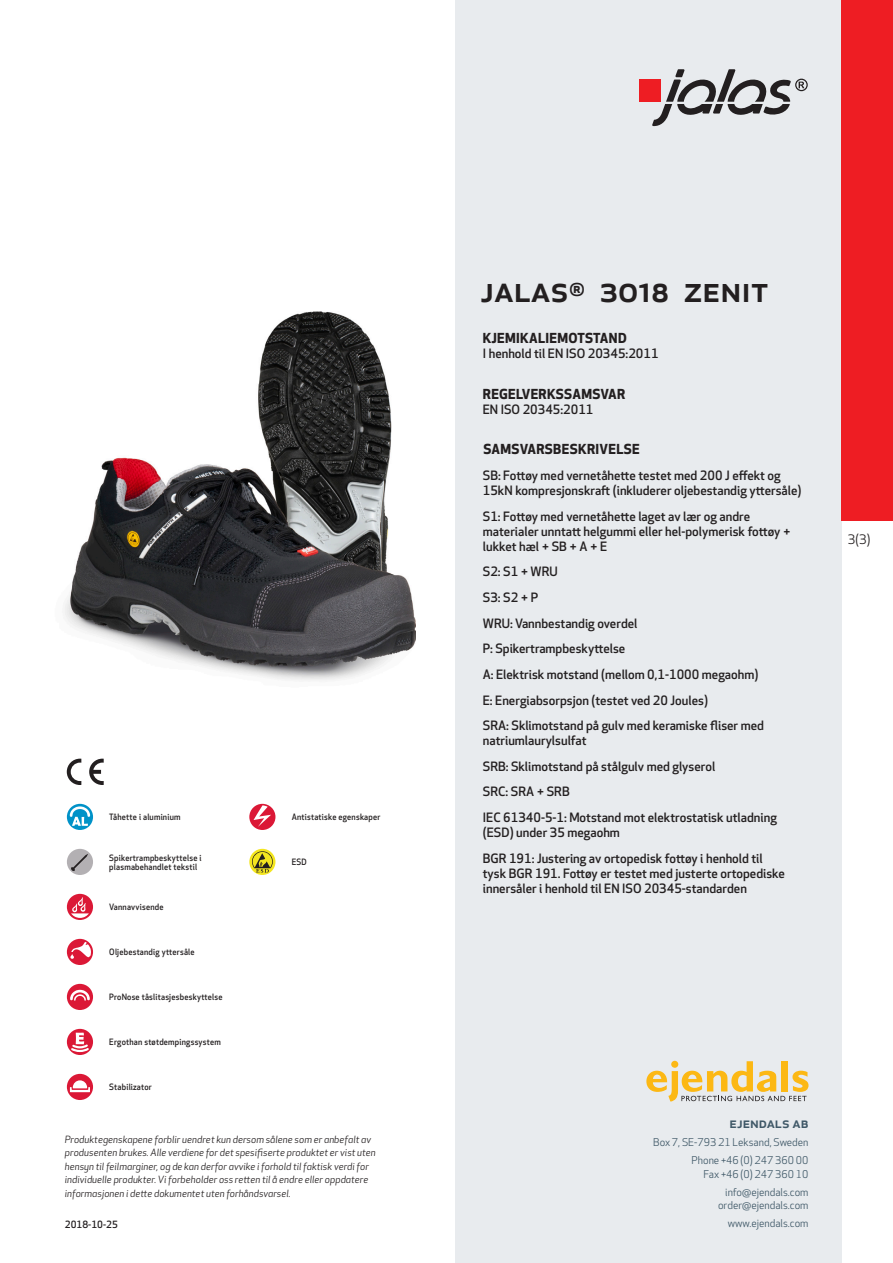
<style>
.page{position:relative;width:893px;height:1263px;background:#fff}
.page>*{position:absolute;margin:0;border:0;box-sizing:border-box;transform-origin:0 0}
.prodname{font:500 36px "Apex New";color:#231f20}
.t1{font:500 15px "Apex New";color:#405968}
.Funktion_body{font:700 13.5px "Apex New";letter-spacing:.025em;color:#231f20}
.t2{font:12.75px "Apex New";color:#231f20}
.Funktion_body-2{font:500 12.6px/15px "Apex New";color:#231f20}
.t3{font:10.5px/18px "Apex New";color:#405968;text-align:right}
.t4{font:italic 9.75px/13.5px "Apex New";letter-spacing:.005em;color:#231f20}
.t5{font:500 9.75px "Apex New";color:#231f20}
.Artikel{font:500 8.55px/9px "Apex New";letter-spacing:.025em;color:#231f20;scale:.95 1}
</style>
<div class="page">
<div style="left:455px;top:0;width:387px;height:1263px;background:#e8ebee"></div>
<svg style="left:646px;top:1061px;width:162px;height:40px"></svg>
<img style="left:64px;top:312px;width:351px;height:369px">
<div style="left:842px;top:0;width:51px;height:520px;background:#ee1d23"></div>
<svg style="left:67px;top:804px;width:26px;height:26px"></svg>
<svg style="left:70px;top:806px;width:20px;height:20px"></svg>
<div style="left:67px;top:849px;width:26px;height:26px;background:#b3b0b3;border-radius:50%"></div>
<svg style="left:71px;top:854px;width:17px;height:17px"></svg>
<div style="left:67px;top:894px;width:26px;height:26px;background:#db1836;border-radius:50%"></div>
<svg style="left:71px;top:897px;width:18px;height:21px"></svg>
<div style="left:67px;top:939px;width:26px;height:26px;background:#db1836;border-radius:50%"></div>
<svg style="left:70px;top:942px;width:21px;height:17px"></svg>
<div style="left:67px;top:984px;width:26px;height:26px;background:#db1836;border-radius:50%"></div>
<svg style="left:70px;top:990px;width:20px;height:11px"></svg>
<svg style="left:67px;top:1029px;width:26px;height:26px"></svg>
<svg style="left:69px;top:1033px;width:22px;height:20px"></svg>
<svg style="left:67px;top:1074px;width:26px;height:26px"></svg>
<svg style="left:70px;top:1080px;width:20px;height:12px"></svg>
<div style="left:249px;top:804px;width:26px;height:26px;background:#db1836;border-radius:50%"></div>
<svg style="left:254px;top:805px;width:17px;height:22px"></svg>
<svg style="left:249px;top:849px;width:26px;height:26px"></svg>
<svg style="left:252px;top:851px;width:21px;height:22px"></svg>
<svg style="left:89px;top:759px;width:15px;height:26px"></svg>
<svg style="left:67px;top:759px;width:14px;height:26px"></svg>
<div style="left:639px;top:80px;width:22px;height:22px;background:#ee1d23"></div>
<svg style="left:652px;top:69px;width:156px;height:57px"></svg>
<p class="Artikel" style="left:109px;top:812px;width:77px">Tåhette i aluminium</p>
<p class="Artikel" style="left:109px;top:853px;width:99px">Spikertrampbeskyttelse i plasmabehandlet tekstil</p>
<p class="Artikel" style="left:109px;top:902px;width:59px">Vannavvisende</p>
<p class="Artikel" style="left:109px;top:947px;width:91px">Oljebestandig yttersåle</p>
<p class="Artikel" style="left:109px;top:992px;width:121px">ProNose tåslitasjesbeskyttelse</p>
<p class="Artikel" style="left:109px;top:1037px;width:119px">Ergothan støtdempingssystem</p>
<p class="Artikel" style="left:109px;top:1082px;width:46px">Stabilizator</p>
<p class="Artikel" style="left:292px;top:812px;width:95px">Antistatiske egenskaper</p>
<p class="Artikel" style="left:292px;top:857px;width:17px">ESD</p>
<p class="t4" style="left:65px;top:1132px;width:312px">Produktegenskapene forblir uendret kun dersom sålene som er anbefalt av produsenten brukes. Alle verdiene for det spesifiserte produktet er vist uten hensyn til feilmarginer, og de kan derfor avvike i forhold til faktisk verdi for individuelle produkter. Vi forbeholder oss retten til å endre eller oppdatere informasjonen i dette dokumentet uten forhåndsvarsel.</p>
<p class="t5" style="left:65px;top:1218px;width:54px">2018-10-25</p>
<p class="prodname" style="left:480px;top:265px;width:290px">JALAS<sup>®</sup> 3018 Zenit</p>
<p class="Funktion_body" style="left:483px;top:328px;width:145px">KJEMIKALIEMOTSTAND</p>
<p class="Funktion_body-2" style="left:483px;top:346px;width:177px">I henhold til EN ISO 20345:2011</p>
<p class="Funktion_body" style="left:483px;top:384px;width:144px">REGELVERKSSAMSVAR</p>
<p class="Funktion_body-2" style="left:483px;top:401px;width:112px">EN ISO 20345:2011</p>
<p class="Funktion_body" style="left:483px;top:440px;width:158px">SAMSVARSBESKRIVELSE</p>
<p class="Funktion_body-2" style="left:483px;top:468px;width:320px">SB: Fottøy med vernetåhette testet med 200 J effekt og<br>15kN kompresjonskraft (inkluderer oljebestandig yttersåle)</p>
<p class="Funktion_body-2" style="left:483px;top:508px;width:309px">S1: Fottøy med vernetåhette laget av lær og andre materialer unntatt helgummi eller hel-polymerisk fottøy + lukket hæl + SB + A + E</p>
<p class="Funktion_body-2" style="left:483px;top:564px;width:76px">S2: S1 + WRU</p>
<p class="Funktion_body-2" style="left:483px;top:590px;width:57px">S3: S2 + P</p>
<p class="Funktion_body-2" style="left:483px;top:615px;width:156px">WRU: Vannbestandig overdel</p>
<p class="Funktion_body-2" style="left:483px;top:641px;width:144px">P: Spikertrampbeskyttelse</p>
<p class="Funktion_body-2" style="left:483px;top:667px;width:277px">A: Elektrisk motstand (mellom 0,1-1000 megaohm)</p>
<p class="Funktion_body-2" style="left:483px;top:692px;width:227px">E: Energiabsorpsjon (testet ved 20 Joules)</p>
<p class="Funktion_body-2" style="left:483px;top:718px;width:283px">SRA: Sklimotstand på gulv med keramiske fliser med natriumlaurylsulfat</p>
<p class="Funktion_body-2" style="left:483px;top:758px;width:234px">SRB: Sklimotstand på stålgulv med glyserol</p>
<p class="Funktion_body-2" style="left:483px;top:784px;width:88px">SRC: SRA + SRB</p>
<p class="Funktion_body-2" style="left:483px;top:810px;width:296px">IEC 61340-5-1: Motstand mot elektrostatisk utladning (ESD) under 35 megaohm</p>
<p class="Funktion_body-2" style="left:483px;top:850px;width:304px">BGR 191: Justering av ortopedisk fottøy i henhold til tysk BGR 191. Fottøy er testet med justerte ortopediske innersåler i henhold til EN ISO 20345-standarden</p>
<p class="t2" style="left:848px;top:531px;width:24px">3(3)</p>
<p class="t1" style="left:729px;top:1113px;width:80px">ejendals ab</p>
<p class="t3" style="left:653px;top:1133px;width:157px">Box 7, SE-793 21 Leksand, Sweden<br>Phone +46 (0) 247 360 00</p>
<p class="t3" style="left:703px;top:1165px;width:107px">Fax +46 (0) 247 360 10 info@ejendals.com</p>
<p class="t3" style="left:718px;top:1196px;width:92px">order@ejendals.com</p>
<p class="t3" style="left:728px;top:1215px;width:82px">www.ejendals.com</p>
</div>
